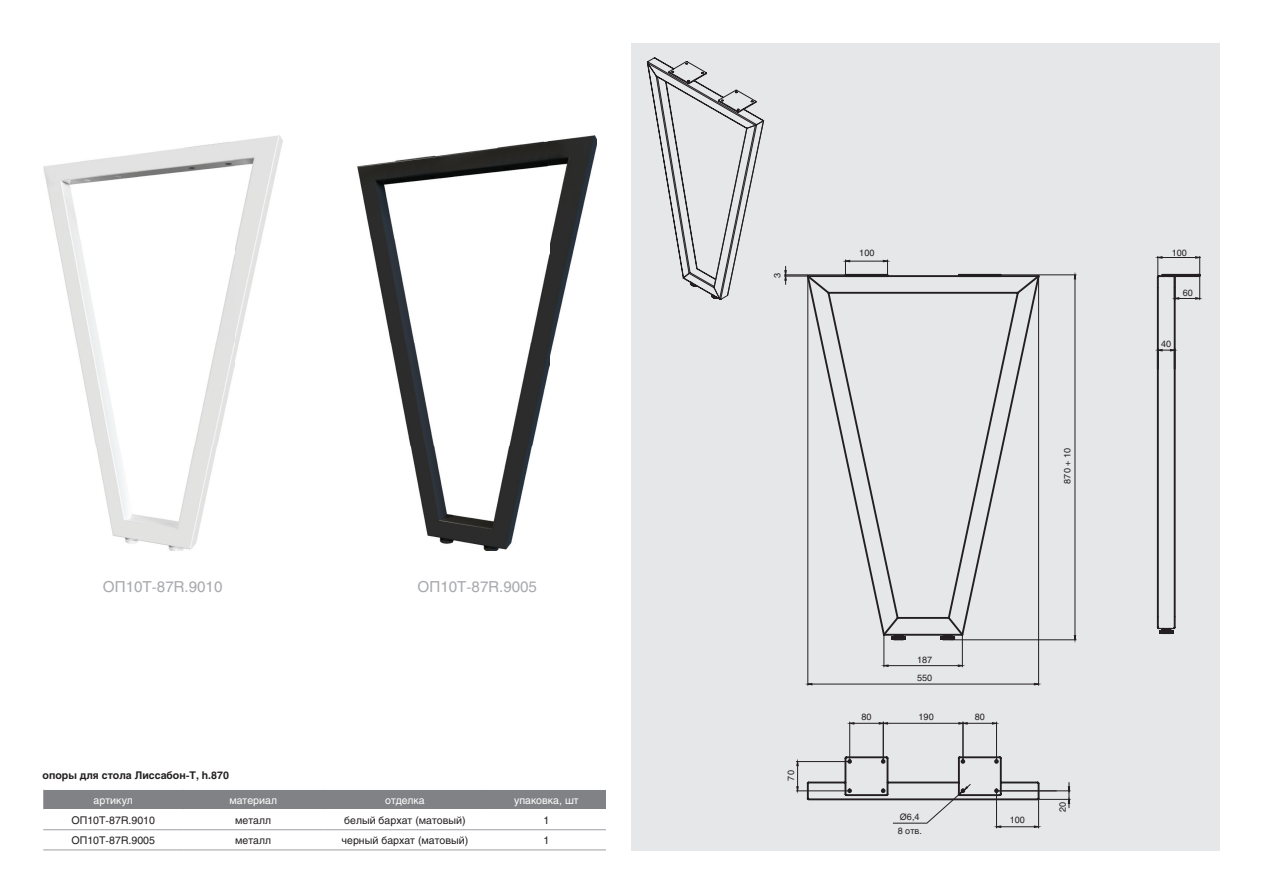
<style>
.page{position:relative;width:1263px;height:893px;background:#fff}
.page>*{position:absolute;margin:0;border:0;box-sizing:border-box;transform-origin:0 0}
.t1{font:15px "Helios";color:#a8a9ad}
.t2{font:10.5px "Helios";color:#231f20}
.t3{font:10.5px "Helios";color:#fff}
.t4{font:700 10.5px "Helios";color:#231f20}
.t5{font:9px "Helios";color:#231f20}
.s1{font-family:"Arial"}
</style>
<div class="page">
<div style="left:631px;top:43px;width:589px;height:807px;background:#e6e7e9"></div>
<svg style="left:805px;top:637px;width:236px;height:164px"></svg>
<hr style="left:796px;top:761px;width:54px;height:1px;background:#231f20">
<hr style="left:796px;top:791px;width:54px;height:1px;background:#231f20">
<svg style="left:796px;top:761px;width:3px;height:31px"></svg>
<hr style="left:996px;top:722px;width:1px;height:39px;background:#231f20">
<hr style="left:963px;top:722px;width:1px;height:39px;background:#231f20">
<hr style="left:887px;top:723px;width:72px;height:1px;background:#231f20">
<svg style="left:958px;top:722px;width:38px;height:3px"></svg>
<hr style="left:883px;top:722px;width:1px;height:39px;background:#231f20">
<hr style="left:849px;top:722px;width:1px;height:39px;background:#231f20">
<svg style="left:849px;top:722px;width:39px;height:3px"></svg>
<svg style="left:893px;top:784px;width:78px;height:40px"></svg>
<hr style="left:996px;top:791px;width:1px;height:37px;background:#231f20">
<hr style="left:1038px;top:798px;width:1px;height:30px;background:#231f20">
<hr style="left:1001px;top:826px;width:33px;height:1px;background:#231f20">
<svg style="left:1033px;top:825px;width:6px;height:3px"></svg>
<svg style="left:1156px;top:256px;width:45px;height:379px"></svg>
<svg style="left:891px;top:637px;width:64px;height:4px"></svg>
<hr style="left:850px;top:261px;width:33px;height:1px;background:#231f20">
<svg style="left:845px;top:260px;width:5px;height:13px"></svg>
<svg style="left:882px;top:260px;width:6px;height:13px"></svg>
<svg style="left:784px;top:266px;width:21px;height:18px"></svg>
<hr style="left:952px;top:639px;width:124px;height:1px;background:#231f20">
<hr style="left:1001px;top:275px;width:75px;height:1px;background:#231f20">
<hr style="left:1075px;top:279px;width:1px;height:356px;background:#231f20">
<svg style="left:1073px;top:274px;width:3px;height:6px"></svg>
<hr style="left:884px;top:635px;width:1px;height:32px;background:#231f20">
<hr style="left:962px;top:635px;width:1px;height:32px;background:#231f20">
<hr style="left:888px;top:665px;width:70px;height:1px;background:#231f20">
<svg style="left:883px;top:664px;width:6px;height:3px"></svg>
<svg style="left:957px;top:664px;width:6px;height:3px"></svg>
<hr style="left:807px;top:276px;width:1px;height:409px;background:#231f20">
<hr style="left:1038px;top:276px;width:1px;height:409px;background:#231f20">
<hr style="left:812px;top:684px;width:222px;height:1px;background:#231f20">
<svg style="left:807px;top:683px;width:6px;height:3px"></svg>
<svg style="left:1033px;top:683px;width:6px;height:3px"></svg>
<svg style="left:805px;top:273px;width:236px;height:364px"></svg>
<hr style="left:996px;top:791px;width:74px;height:1px;background:#231f20">
<hr style="left:1038px;top:799px;width:32px;height:1px;background:#231f20">
<svg style="left:1067px;top:782px;width:3px;height:26px"></svg>
<div style="left:43px;top:790px;width:563px;height:19px;background:#808285"></div>
<hr style="left:43px;top:829px;width:140px;height:1px;background:#a8a9ad">
<hr style="left:183px;top:829px;width:140px;height:1px;background:#a8a9ad">
<hr style="left:43px;top:849px;width:140px;height:1px;background:#a8a9ad">
<hr style="left:183px;top:849px;width:140px;height:1px;background:#a8a9ad">
<hr style="left:323px;top:829px;width:164px;height:1px;background:#a8a9ad">
<hr style="left:487px;top:829px;width:119px;height:1px;background:#a8a9ad">
<hr style="left:323px;top:849px;width:164px;height:1px;background:#a8a9ad">
<hr style="left:487px;top:849px;width:119px;height:1px;background:#a8a9ad">
<svg style="left:647px;top:57px;width:117px;height:243px"></svg>
<img style="left:358px;top:135px;width:239px;height:416px">
<img style="left:43px;top:135px;width:239px;height:416px">
<h1 class="t1" style="left:103px;top:578px;width:121px">ОП10Т-87R.9010</h1>
<h1 class="t1" style="left:418px;top:578px;width:121px">ОП10Т-87R.9005</h1>
<p class="t4" style="left:43px;top:769px;width:188px">опоры для стола Лиссабон-Т, h.870</p>
<p class="t3" style="left:94px;top:794px;width:41px">артикул</p>
<p class="t3" style="left:229px;top:794px;width:49px">материал</p>
<p class="t3" style="left:385px;top:794px;width:41px">отделка</p>
<p class="t3" style="left:514px;top:794px;width:66px">упаковка, шт</p>
<p class="t2" style="left:71px;top:814px;width:85px">ОП10Т-87R.9010</p>
<p class="t2" style="left:235px;top:814px;width:37px">металл</p>
<p class="t2" style="left:344px;top:814px;width:123px">белый бархат (матовый)</p>
<p class="t2" style="left:543px;top:814px;width:7px">1</p>
<p class="t2" style="left:71px;top:834px;width:85px">ОП10Т-87R.9005</p>
<p class="t2" style="left:235px;top:834px;width:37px">металл</p>
<p class="t2" style="left:342px;top:834px;width:128px">черный бархат (матовый)</p>
<p class="t2" style="left:543px;top:834px;width:7px">1</p>
<p class="t5" style="left:772px;top:278px;width:7px;rotate:-90deg">3</p>
<p class="t5" style="left:859px;top:247px;width:17px">100</p>
<p class="t5" style="left:1172px;top:247px;width:17px">100</p>
<p class="t5" style="left:1183px;top:287px;width:12px">60</p>
<p class="t5" style="left:1062px;top:484px;width:37px;rotate:-90deg">870 + 10</p>
<p class="t5" style="left:1161px;top:338px;width:12px">40</p>
<p class="t5" style="left:786px;top:780px;width:12px;rotate:-90deg">70</p>
<p class="t5" style="left:917px;top:655px;width:17px">187</p>
<p class="t5" style="left:917px;top:673px;width:17px">550</p>
<p class="t5" style="left:861px;top:712px;width:12px">80</p>
<p class="t5" style="left:975px;top:712px;width:12px">80</p>
<p class="t5" style="left:918px;top:712px;width:17px">190</p>
<p class="t5" style="left:900px;top:811px;width:21px"><span class="s1">Ø</span>6,4</p>
<p class="t5" style="left:898px;top:825px;width:26px">8 отв.</p>
<p class="t5" style="left:1010px;top:815px;width:17px">100</p>
<p class="t5" style="left:1057px;top:812px;width:12px;rotate:-90deg">20</p>
</div>
